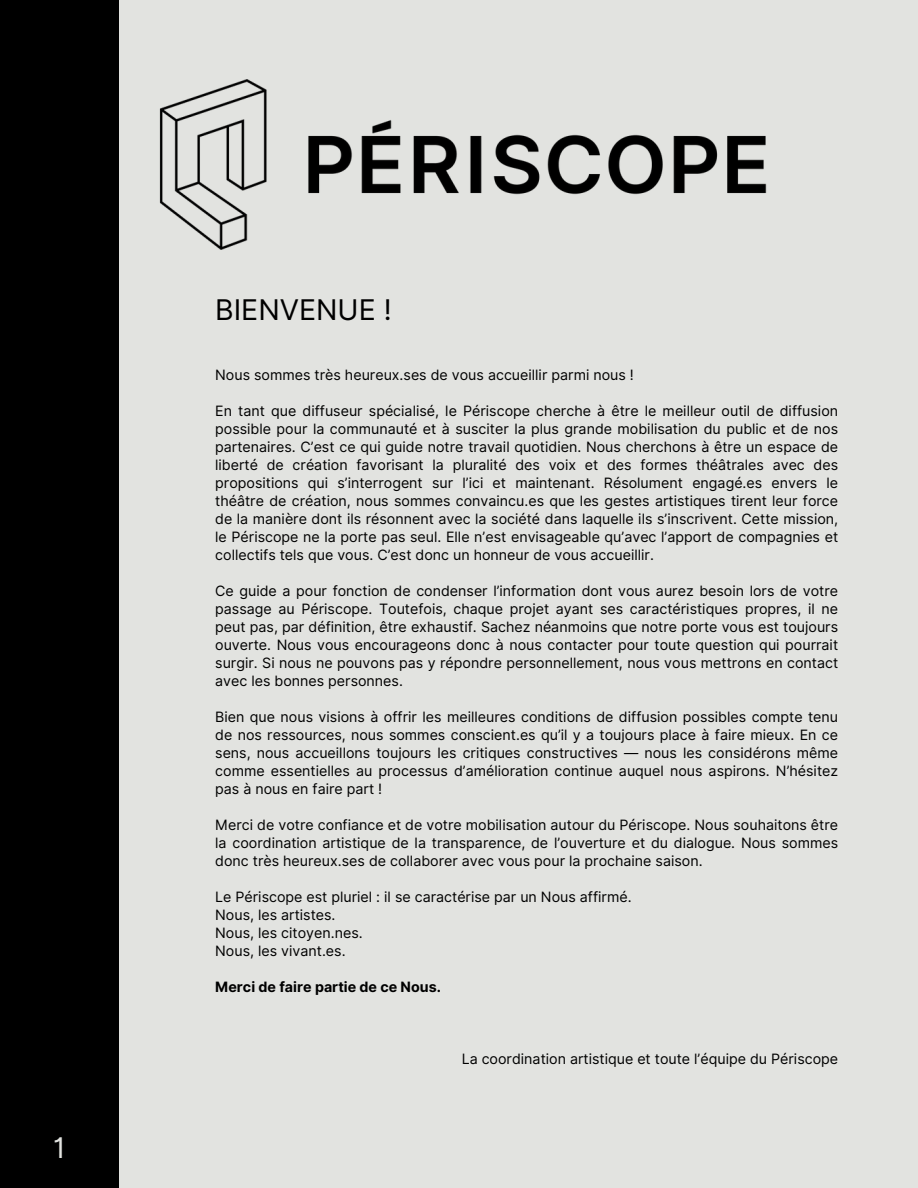
<style>
.page{position:relative;width:918px;height:1188px;background:#e2e3e0}
.page>*{position:absolute;margin:0;border:0;box-sizing:border-box;transform-origin:0 0}
.t1{font:28.5px "Inter";color:#000}
.t2{font:28.5px "Inter";color:#e2e3e0}
.t3{font:14.25px/18px "Inter";color:#000;text-align:justify}
.t4{font:700 14.25px "Inter";color:#000}
</style>
<div class="page">
<div style="left:0;top:0;width:119px;height:1188px;background:#000"></div>
<img style="left:159px;top:80px;width:608px;height:170px">
<p class="t2" style="left:53px;top:1130px;width:14px">1</p>
<p class="t1" style="left:215px;top:293px;width:178px">BIENVENUE !</p>
<p class="t3" style="left:215px;top:366px;width:420px">Nous sommes très heureux.ses de vous accueillir parmi nous !</p>
<p class="t3" style="left:215px;top:402px;width:624px">En tant que diffuseur spécialisé, le Périscope cherche à être le meilleur outil de diffusion possible pour la communauté et à susciter la plus grande mobilisation du public et de nos partenaires. C’est ce qui guide notre travail quotidien. Nous cherchons à être un espace de liberté de création favorisant la pluralité des voix et des formes théâtrales avec des propositions qui s’interrogent sur l’ici et maintenant. Résolument engagé.es envers le théâtre de création, nous sommes convaincu.es que les gestes artistiques tirent leur force de la manière dont ils résonnent avec la société dans laquelle ils s’inscrivent. Cette mission, le Périscope ne la porte pas seul. Elle n’est envisageable qu’avec l’apport de compagnies et collectifs tels que vous. C’est donc un honneur de vous accueillir.</p>
<p class="t3" style="left:215px;top:582px;width:624px">Ce guide a pour fonction de condenser l’information dont vous aurez besoin lors de votre passage au Périscope. Toutefois, chaque projet ayant ses caractéristiques propres, il ne peut pas, par définition, être exhaustif. Sachez néanmoins que notre porte vous est toujours ouverte. Nous vous encourageons donc à nous contacter pour toute question qui pourrait surgir. Si nous ne pouvons pas y répondre personnellement, nous vous mettrons en contact avec les bonnes personnes.</p>
<p class="t3" style="left:215px;top:708px;width:624px">Bien que nous visions à offrir les meilleures conditions de diffusion possibles compte tenu de nos ressources, nous sommes conscient.es qu’il y a toujours place à faire mieux. En ce sens, nous accueillons toujours les critiques constructives — nous les considérons même comme essentielles au processus d’amélioration continue auquel nous aspirons. N’hésitez pas à nous en faire part !</p>
<p class="t3" style="left:215px;top:816px;width:624px">Merci de votre confiance et de votre mobilisation autour du Périscope. Nous souhaitons être la coordination artistique de la transparence, de l’ouverture et du dialogue. Nous sommes donc très heureux.ses de collaborer avec vous pour la prochaine saison.</p>
<p class="t3" style="left:215px;top:888px;width:418px">Le Périscope est pluriel : il se caractérise par un Nous affirmé.</p>
<p class="t3" style="left:215px;top:906px;width:122px">Nous, les artistes.</p>
<p class="t3" style="left:215px;top:924px;width:149px">Nous, les citoyen.nes.</p>
<p class="t3" style="left:215px;top:942px;width:132px">Nous, les vivant.es.</p>
<p class="t4" style="left:215px;top:978px;width:227px">Merci de faire partie de ce Nous.</p>
<p class="t3" style="left:462px;top:1050px;width:378px">La coordination artistique et toute l’équipe du Périscope</p>
</div>
